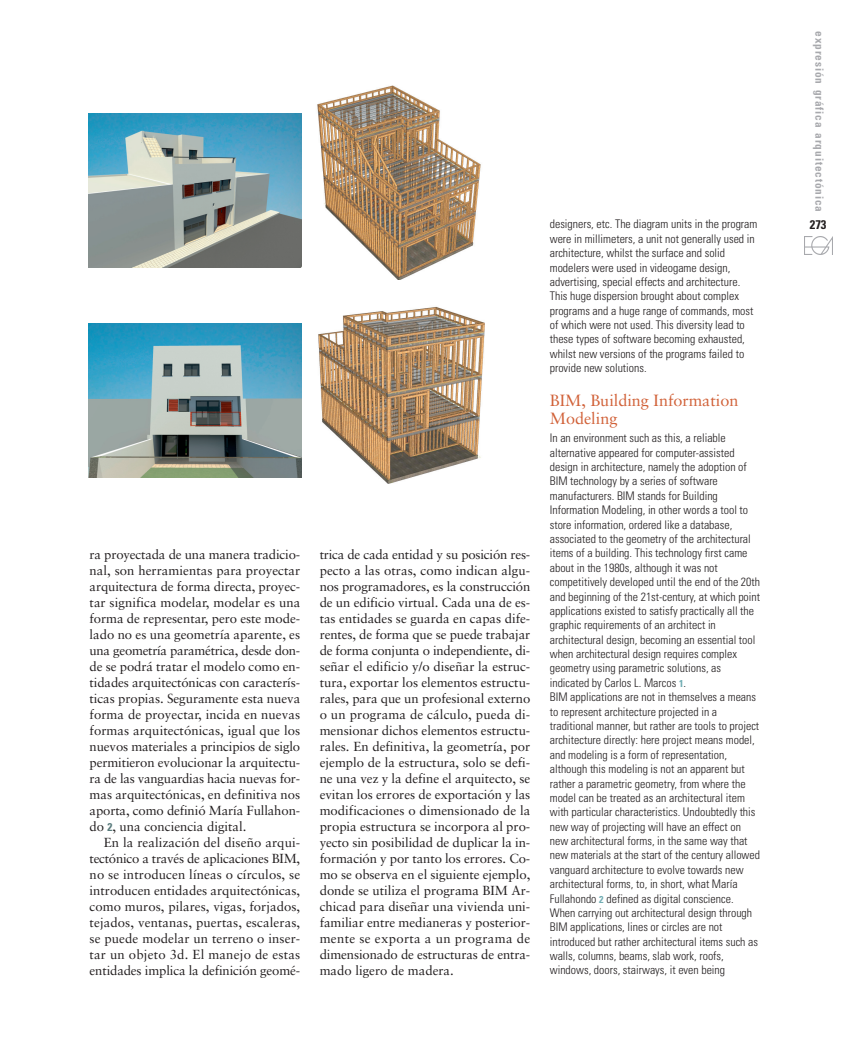
<style>
.page{position:relative;width:850px;height:1063px;background:#fff}
.page>*{position:absolute;margin:0;border:0;box-sizing:border-box;transform-origin:0 0}
.t1{font:16.25px/18.1px "Sabon";color:#d16138}
.t2{font:13.12px/16px "Sabon";letter-spacing:-.01em;color:#231f20;text-align:justify}
.t3{font:700 condensed 12.5px "Univers";color:#231f20}
.t4{font:300 condensed 11.88px/14.4px "Univers";color:#231f20}
.t5{font:700 condensed 11.25px "Univers";letter-spacing:.08em;color:#a8a9ad}
.s1{font-family:"Univers";font-weight:700;font-stretch:condensed;font-size:11.25px;color:#587a7b}
.s2{font-weight:700;font-size:10px;color:#71adb3}
</style>
<div class="page">
<img style="left:805px;top:237px;width:27px;height:17px">
<img style="left:317px;top:85px;width:164px;height:195px">
<img style="left:318px;top:306px;width:167px;height:178px">
<img style="left:88px;top:113px;width:213px;height:154px">
<img style="left:88px;top:323px;width:213px;height:154px">
<p class="t2" style="left:90px;top:547px;width:212px">ra proyectada de una manera tradicio&shy;nal, son herramientas para proyectar arquitectura de forma directa, proyec&shy;tar significa modelar, modelar es una forma de representar, pero este mode&shy;lado no es una geometría aparente, es una geometría paramétrica, desde don&shy;de se podrá tratar el modelo como en&shy;tidades arquitectónicas con caracterís&shy;ticas propias. Seguramente esta nueva forma de proyectar, incida en nuevas formas arquitectónicas, igual que los nuevos materiales a principios de siglo permitieron evolucionar la arquitectu&shy;ra de las vanguardias hacia nuevas for&shy;mas arquitectónicas, en definitiva nos aporta, como definió María Fullahon&shy;do <span class="s1">2</span>, una conciencia digital.</p>
<p class="t2" style="left:90px;top:835px;width:212px;text-indent:14px">En la realización del diseño arqui&shy;tectónico a través de aplicaciones BIM, no se introducen líneas o círculos, se introducen entidades arquitectónicas, como muros, pilares, vigas, forjados, tejados, ventanas, puertas, escaleras, se puede modelar un terreno o inser&shy;tar un objeto 3d. El manejo de estas entidades implica la definición geomé-</p>
<p class="t2" style="left:320px;top:547px;width:212px">trica de cada entidad y su posición res&shy;pecto a las otras, como indican algu&shy;nos programadores, es la construcción de un edificio virtual. Cada una de es&shy;tas entidades se guarda en capas dife&shy;rentes, de forma que se puede trabajar de forma conjunta o independiente, di&shy;señar el edificio y/o diseñar la estruc&shy;tura, exportar los elementos estructu&shy;rales, para que un profesional externo o un programa de cálculo, pueda di&shy;mensionar dichos elementos estructu&shy;rales. En definitiva, la geometría, por ejemplo de la estructura, solo se defi&shy;ne una vez y la define el arquitecto, se evitan los errores de exportación y las modificaciones o dimensionado de la propia estructura se incorpora al pro&shy;yecto sin posibilidad de duplicar la in&shy;formación y por tanto los errores. Co&shy;mo se observa en el siguiente ejemplo, donde se utiliza el programa BIM Ar&shy;chicad para diseñar una vivienda uni&shy;familiar entre medianeras y posterior&shy;mente se exporta a un programa de dimensionado de estructuras de entra&shy;mado ligero de madera.</p>
<p class="t4" style="left:550px;top:218px;width:209px">designers, etc. The diagram units in the program were in millimeters, a unit not generally used in architecture, whilst the surface and solid modelers were used in videogame design, advertising, special effects and architecture.<br>This huge dispersion brought about complex programs and a huge range of commands, most of which were not used. This diversity lead to these types of software becoming exhausted, whilst new versions of the programs failed to provide new solutions.</p>
<h1 class="t1" style="left:550px;top:393px;width:190px">BIM, Building Information<br>Modeling</h1>
<p class="t4" style="left:550px;top:432px;width:212px">In an environment such as this, a reliable alternative appeared for computer-assisted design in architecture, namely the adoption of BIM technology by a series of software manufacturers. BIM stands for Building Information Modeling, in other words a tool to store information, ordered like a database, associated to the geometry of the architectural items of a building. This technology first came about in the 1980s, although it was not competitively developed until the end of the 20th and beginning of the 21st-century, at which point applications existed to satisfy practically all the graphic requirements of an architect in architectural design, becoming an essential tool when architectural design requires complex geometry using parametric solutions, as indicated by Carlos L. Marcos <span class="s2">1</span>.<br>BIM applications are not in themselves a means to represent architecture projected in a traditional manner, but rather are tools to project architecture directly: here project means model, and modeling is a form of representation, although this modeling is not an apparent but rather a parametric geometry, from where the model can be treated as an architectural item with particular characteristics. Undoubtedly this new way of projecting will have an effect on new architectural forms, in the same way that new materials at the start of the century allowed vanguard architecture to evolve towards new architectural forms, to, in short, what María Fullahondo <span class="s2">2</span> defined as digital conscience.<br>When carrying out architectural design through BIM applications, lines or circles are not introduced but rather architectural items such as walls, columns, beams, slab work, roofs, windows, doors, stairways, it even being</p>
<p class="t5" style="left:824px;top:31px;width:182px;rotate:90deg">expresión gráfica arquitectónica</p>
<p class="t3" style="left:810px;top:220px;width:18px">273</p>
</div>
